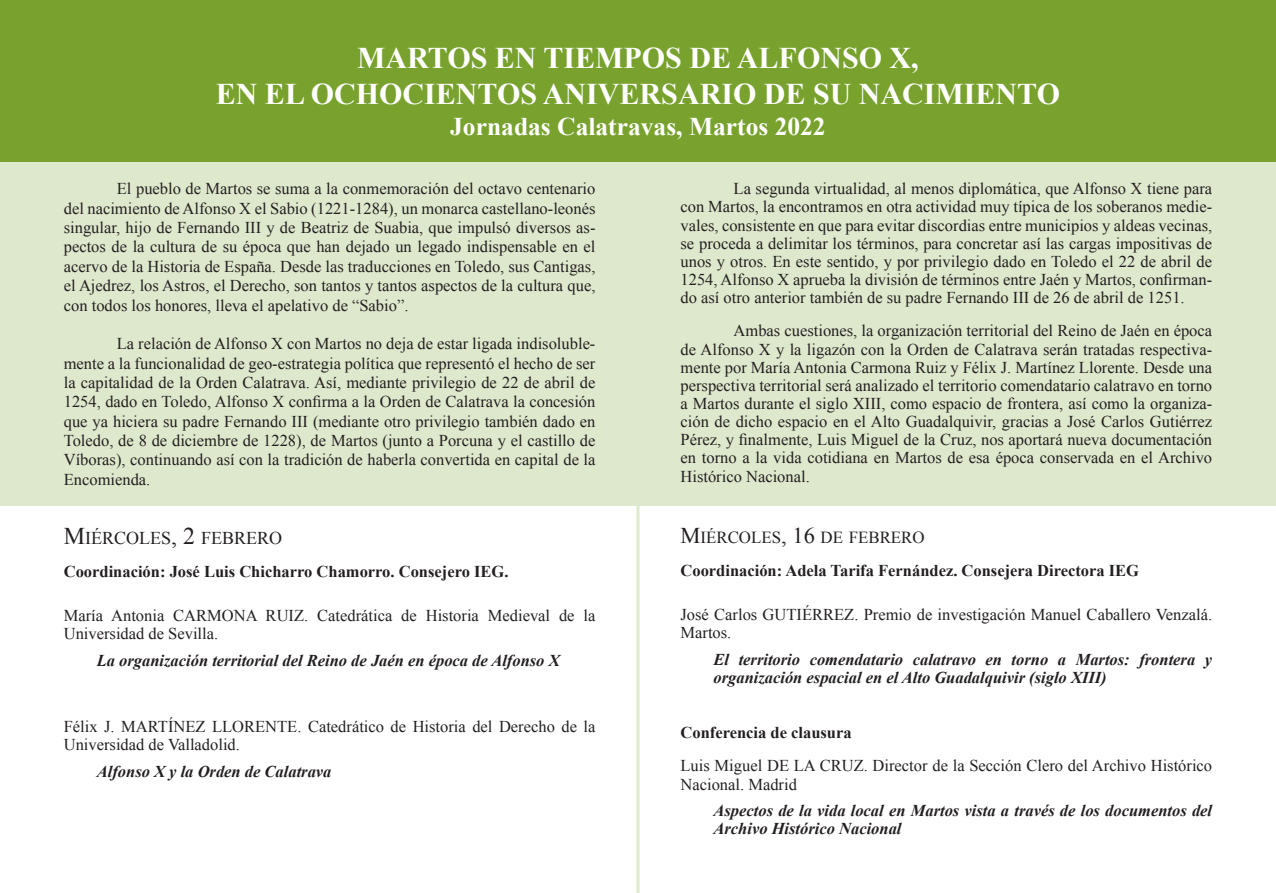
<style>
.page{position:relative;width:1276px;height:893px;background:#fff}
.page>*{position:absolute;margin:0;border:0;box-sizing:border-box;transform-origin:0 0}
.t1{font:700 30px/36px "Times New Roman";color:#fff;text-align:center}
.t2{font:700 25.5px "Times New Roman";color:#fff}
.t3{font:18px "Times New Roman";color:#231f20}
.t4{font:16.8px "Times New Roman";color:#231f20}
.t5{font:16.5px/18.1px "Times New Roman";color:#231f20;text-align:justify}
.t6{font:italic 700 16.5px/18.1px "Times New Roman";color:#231f20}
.t7{font:700 16.5px "Times New Roman";color:#231f20}
.s1{font-size:24px}
.s2{font-size:22.5px}
</style>
<div class="page">
<div style="left:0;top:162px;width:1276px;height:344px;background:#dee8cc"></div>
<div style="left:0;top:0;width:1276px;height:162px;background:#78a22d"></div>
<hr style="left:636px;top:480px;width:3px;height:413px;background:#dee8cc">
<h1 class="t1" style="left:216px;top:39px;width:846px">MARTOS EN TIEMPOS DE ALFONSO X,<br>EN EL OCHOCIENTOS ANIVERSARIO DE SU NACIMIENTO</h1>
<h2 class="t2" style="left:450px;top:109px;width:377px">Jornadas Calatravas, Martos 2022</h2>
<p class="t5" style="left:64px;top:179px;width:533px;line-height:19.4px;text-indent:53px">El pueblo de Martos se suma a la conmemoración del octavo centenario del nacimiento de Alfonso X el Sabio (1221-1284), un monarca castellano-leonés singular, hijo de Fernando III y de Beatriz de Suabia, que impulsó diversos as&shy;pectos de la cultura de su época que han dejado un legado indispensable en el acervo de la Historia de España. Desde las traducciones en Toledo, sus Cantigas, el Ajedrez, los Astros, el Derecho, son tantos y tantos aspectos de la cultura que, con todos los honores, lleva el apelativo de “Sabio”.</p>
<p class="t5" style="left:64px;top:334px;width:533px;line-height:19.4px;text-indent:53px">La relación de Alfonso X con Martos no deja de estar ligada indisoluble&shy;mente a la funcionalidad de geo-estrategia política que representó el hecho de ser la capitalidad de la Orden Calatrava. Así, mediante privilegio de 22 de abril de 1254, dado en Toledo, Alfonso X confirma a la Orden de Calatrava la concesión que ya hiciera su padre Fernando III (mediante otro privilegio también dado en Toledo, de 8 de diciembre de 1228), de Martos (junto a Porcuna y el castillo de Víboras), continuando así con la tradición de haberla convertida en capital de la Encomienda.</p>
<p class="t3" style="left:64px;top:526px;width:220px"><span class="s1">M</span>IÉRCOLES<span class="s1">, 2</span> FEBRERO</p>
<p class="t7" style="left:64px;top:560px;width:446px">Coordinación: José Luis Chicharro Chamorro. Consejero IEG.</p>
<p class="t5" style="left:64px;top:606px;width:533px">María Antonia CARMONA RUIZ. Catedrática de Historia Medieval de la<br>Universidad de Sevilla.</p>
<p class="t6" style="left:97px;top:650px;width:464px">La organización territorial del Reino de Jaén en época de Alfonso X</p>
<p class="t5" style="left:64px;top:717px;width:533px">Félix J. MARTÍNEZ LLORENTE. Catedrático de Historia del Derecho de la<br>Universidad de Valladolid.</p>
<p class="t6" style="left:97px;top:762px;width:236px">Alfonso X y la Orden de Calatrava</p>
<p class="t5" style="left:680px;top:179px;width:533px;text-indent:53px">La segunda virtualidad, al menos diplomática, que Alfonso X tiene para con Martos, la encontramos en otra actividad muy típica de los soberanos medie&shy;vales, consistente en que para evitar discordias entre municipios y aldeas vecinas, se proceda a delimitar los términos, para concretar así las cargas impositivas de unos y otros. En este sentido, y por privilegio dado en Toledo el 22 de abril de 1254, Alfonso X aprueba la división de términos entre Jaén y Martos, confirman&shy;do así otro anterior también de su padre Fernando III de 26 de abril de 1251.</p>
<p class="t5" style="left:680px;top:321px;width:533px;text-indent:53px">Ambas cuestiones, la organización territorial del Reino de Jaén en época de Alfonso X y la ligazón con la Orden de Calatrava serán tratadas respectiva&shy;mente por María Antonia Carmona Ruiz y Félix J. Martínez Llorente. Desde una perspectiva territorial será analizado el territorio comendatario calatravo en torno a Martos durante el siglo XIII, como espacio de frontera, así como la organiza&shy;ción de dicho espacio en el Alto Guadalquivir, gracias a José Carlos Gutiérrez Pérez, y finalmente, Luis Miguel de la Cruz, nos aportará nueva documentación en torno a la vida cotidiana en Martos de esa época conservada en el Archivo Histórico Nacional.</p>
<p class="t4" style="left:680px;top:526px;width:246px"><span class="s2">M</span>IÉRCOLES<span class="s2">, 16</span> DE FEBRERO</p>
<p class="t7" style="left:680px;top:559px;width:460px">Coordinación: Adela Tarifa Fernández. Consejera Directora IEG</p>
<p class="t5" style="left:680px;top:605px;width:533px">José Carlos GUTIÉRREZ. Premio de investigación Manuel Caballero Venzalá.<br>Martos.</p>
<p class="t6" style="left:713px;top:649px;width:500px">El territorio comendatario calatravo en torno a Martos: frontera y organización espacial en el Alto Guadalquivir (siglo XIII)</p>
<p class="t7" style="left:680px;top:721px;width:173px">Conferencia de clausura</p>
<p class="t5" style="left:680px;top:756px;width:533px">Luis Miguel DE LA CRUZ. Director de la Sección Clero del Archivo Histórico<br>Nacional. Madrid</p>
<p class="t6" style="left:713px;top:801px;width:500px">Aspectos de la vida local en Martos vista a través de los documentos del<br>Archivo Histórico Nacional</p>
</div>
